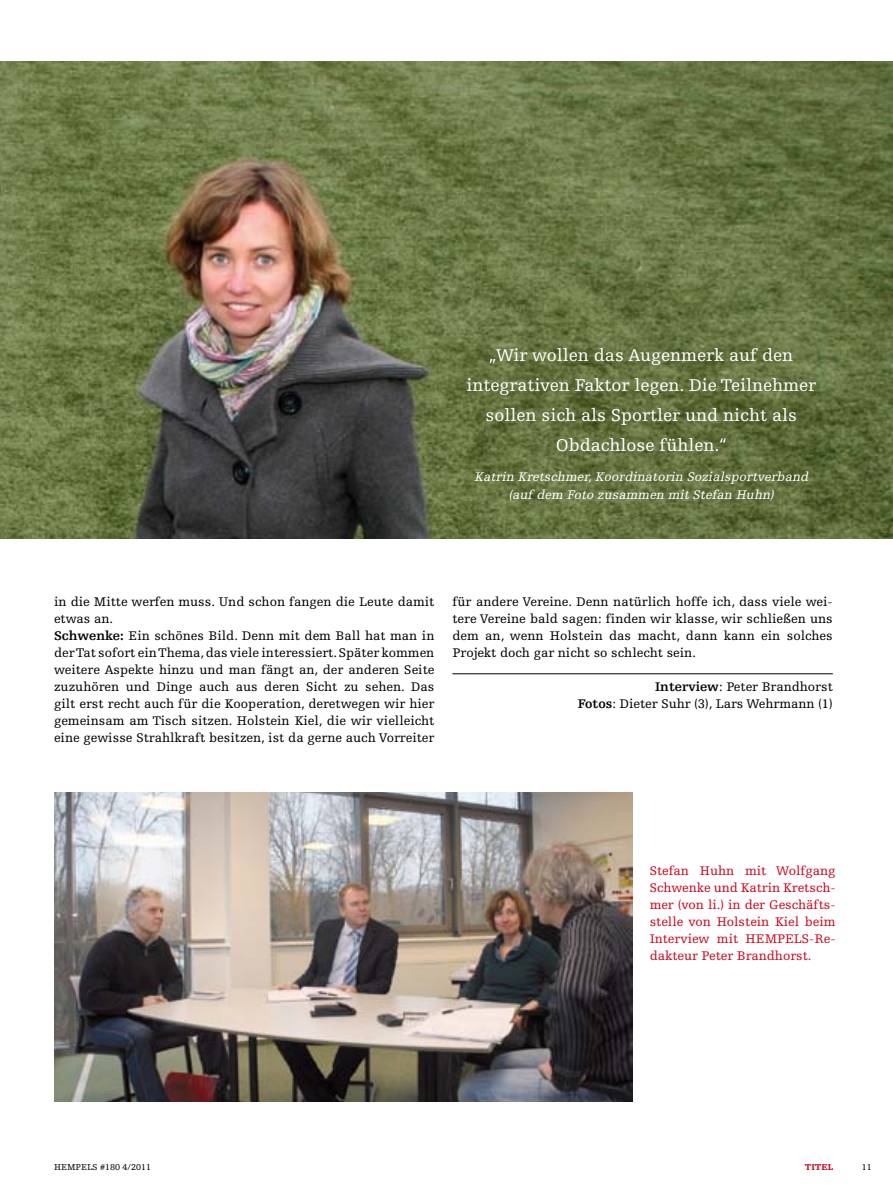
<style>
.page{position:relative;width:893px;height:1191px;background:#fff}
.page>*{position:absolute;margin:0;border:0;box-sizing:border-box;transform-origin:0 0}
.t1{font:18px/30px "Hempels Egyptienne";color:#fff;text-align:center}
.t2{font:13.2px/17.1px "Hempels Egyptienne";color:#000}
.t3{font:13.2px/17.1px "Hempels Egyptienne";color:#cd071e;text-align:justify}
.t4{font:italic 13.2px/18px "Hempels Egyptienne";color:#fff;text-align:center}
.t5{font:9px "Hempels Egyptienne";color:#000}
.t6{font:900 9px "Hempels Egyptienne";color:#cd071e}
.s1{font-weight:700}
</style>
<div class="page">
<img style="left:54px;top:792px;width:579px;height:309px">
<img style="left:0;top:62px;width:893px;height:476px">
<hr style="left:452px;top:673px;width:381px;height:1px;background:#000">
<h1 class="t1" style="left:466px;top:340px;width:351px">„Wir wollen das Augenmerk auf den integrativen Faktor legen. Die Teilnehmer sollen sich als Sportler und nicht als Obdachlose fühlen.“</h1>
<p class="t4" style="left:474px;top:468px;width:338px">Katrin Kretschmer,Koordinatorin Sozialsportverband (auf dem Foto zusammen mitStefan Huhn)</p>
<p class="t2" style="left:54px;top:593px;width:382px">in die Mitte werfen muss. Und schon fangen die Leute damit etwas an.<br><span class="s1">Schwenke:</span> Ein schönes Bild. Denn mit dem Ball hat man in der Tat sofort ein Thema, das viele interessiert. Später kommen weitere Aspekte hinzu und man fängt an, der anderen Seite zuzuhören und Dinge auch aus deren Sicht zu sehen. Das gilt erst recht auch für die Kooperation, deretwegen wir hier gemeinsam am Tisch sitzen. Holstein Kiel, die wir vielleicht eine gewisse Strahlkraft besitzen, ist da gerne auch Vorreiter</p>
<p class="t2" style="left:452px;top:593px;width:382px">für andere Vereine. Denn natürlich hoffe ich, dass viele wei&shy;tere Vereine bald sagen: finden wir klasse, wir schließen uns dem an, wenn Holstein das macht, dann kann ein solches Projekt doch gar nicht so schlecht sein.</p>
<p class="t2" style="left:578px;top:678px;width:256px;text-align:right"><span class="s1">Interview</span>: Peter Brandhorst<br><span class="s1">Fotos</span>: Dieter Suhr (3), Lars Wehrmann (1)</p>
<p class="t3" style="left:650px;top:862px;width:187px">Stefan Huhn mit Wolfgang Schwenke und Katrin Kretsch&shy;mer (von li.) in der Geschäfts&shy;stelle von Holstein Kiel beim Interview mit HEMPELS-Re&shy;dakteur Peter Brandhorst.</p>
<p class="t5" style="left:54px;top:1161px;width:99px">HEMPELS #180 4/2011</p>
<p class="t6" style="left:805px;top:1161px;width:30px">Titel</p>
<p class="t5" style="left:862px;top:1161px;width:12px">11</p>
</div>
